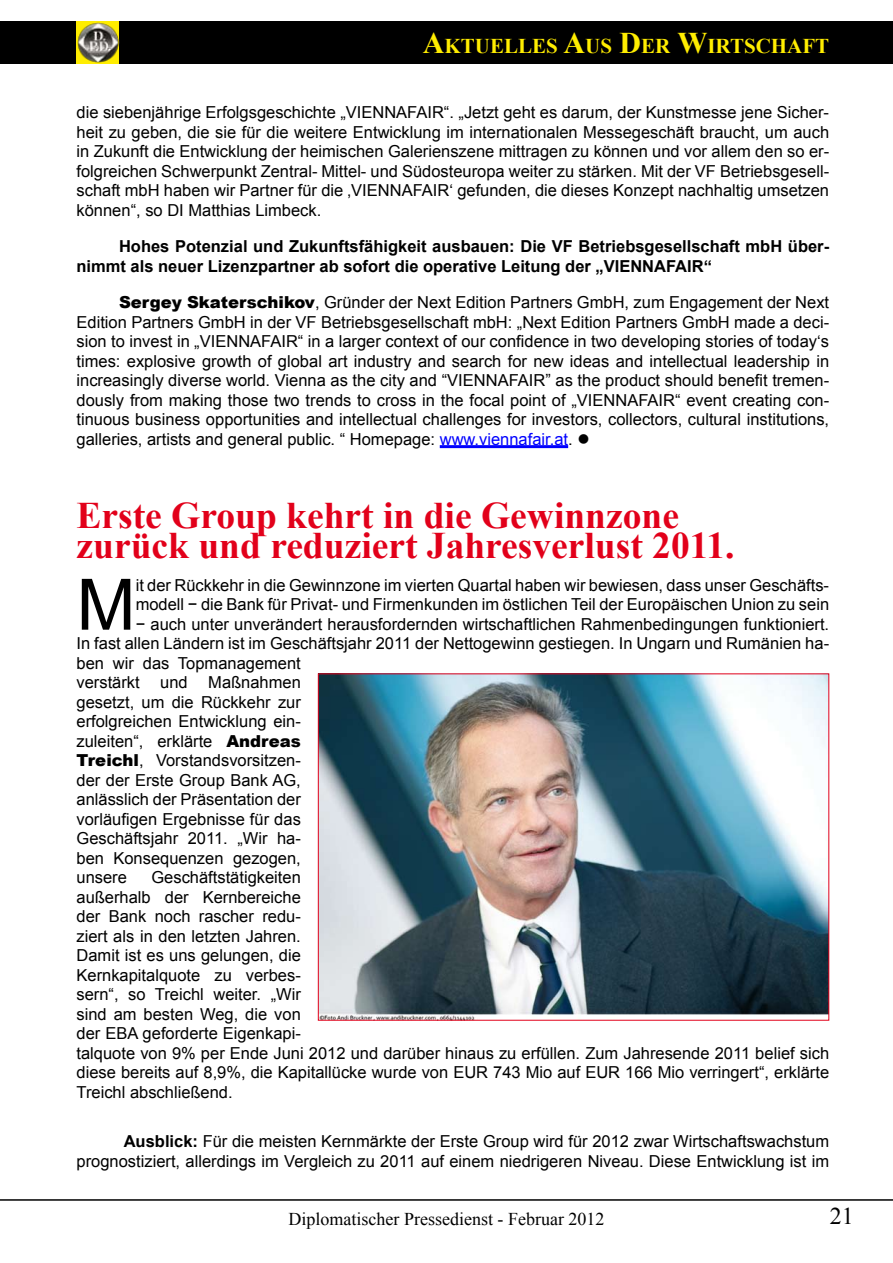
<style>
.page{position:relative;width:893px;height:1263px;background:#fff}
.page>*{position:absolute;margin:0;border:0;box-sizing:border-box;transform-origin:0 0}
.t1{font:70.95px "Arial";color:#000}
.t2{font:700 37.5px/30px "Times New Roman";color:#e2001a}
.t3{font:24px "Times New Roman";color:#000}
.t4{font:700 21px "Times New Roman";color:#ffed00}
.t5{font:18px "Times New Roman";color:#000}
.t6{font:16.5px/19.5px "Arial";color:#000;text-align:justify}
.t7{font:700 16.5px/19.5px "Arial";color:#000}
.s1{font-size:30px}
.s2{font-weight:900}
.s3{color:#00f}
.s4{font-weight:700}
</style>
<div class="page">
<div style="left:0;top:21px;width:893px;height:43px;background:#000"></div>
<div style="left:77px;top:21px;width:42px;height:43px;background:#ffed00"></div>
<img style="left:77px;top:22px;width:42px;height:41px">
<hr style="left:0;top:1199px;width:893px;height:2px;background:#000">
<hr style="left:440px;top:445px;width:128px;height:3px;background:#00f">
<img style="left:320px;top:675px;width:507px;height:343px">
<p class="t4" style="left:423px;top:31px;width:408px"><span class="s1">A</span>KTUELLES <span class="s1">A</span>US <span class="s1">D</span>ER <span class="s1">W</span>IRTSCHAFT</p>
<p class="t6" style="left:77px;top:103px;width:754px">die siebenjährige Erfolgsgeschichte „VIENNAFAIR“. „Jetzt geht es darum, der Kunstmesse jene Sicher&shy;heit zu geben, die sie für die weitere Entwicklung im internationalen Messegeschäft braucht, um auch in Zukunft die Entwicklung der heimischen Galerienszene mittragen zu können und vor allem den so er&shy;folgreichen Schwerpunkt Zentral- Mittel- und Südosteuropa weiter zu stärken. Mit der VF Betriebsgesell&shy;schaft mbH haben wir Partner für die ‚VIENNAFAIR‘ gefunden, die dieses Konzept nachhaltig umsetzen können“, so DI Matthias Limbeck.</p>
<p class="t7" style="left:77px;top:237px;width:754px;text-indent:43px">Hohes Potenzial und Zukunftsfähigkeit ausbauen: Die VF Betriebsgesellschaft mbH über&shy;nimmt als neuer Lizenzpartner ab sofort die operative Leitung der „VIENNAFAIR“</p>
<p class="t6" style="left:77px;top:293px;width:754px;text-indent:43px"><span class="s2">Sergey Skaterschikov</span>, Gründer der Next Edition Partners GmbH, zum Engagement der Next Edition Partners GmbH in der VF Betriebsgesellschaft mbH: „Next Edition Partners GmbH made a deci&shy;sion to invest in „VIENNAFAIR“ in a larger context of our confidence in two developing stories of today‘s times: explosive growth of global art industry and search for new ideas and intellectual leadership in increasingly diverse world. Vienna as the city and “VIENNAFAIR” as the product should benefit tremen&shy;dously from making those two trends to cross in the focal point of „VIENNAFAIR“ event creating con&shy;tinuous business opportunities and intellectual challenges for investors, collectors, cultural institutions, galleries, artists and general public. “ Homepage: <span class="s3">www.viennafair.at</span>. ●</p>
<h2 class="t2" style="left:77px;top:500px;width:659px">Erste Group kehrt in die Gewinnzone zurück und reduziert Jahresverlust 2011.</h2>
<h1 class="t1" style="left:77px;top:558px;width:61px">M</h1>
<p class="t6" style="left:136px;top:575px;width:695px">it der Rückkehr in die Gewinnzone im vierten Quartal haben wir bewiesen, dass unser Geschäfts-</p>
<p class="t6" style="left:136px;top:595px;width:695px">modell − die Bank für Privat- und Firmenkunden im östlichen Teil der Europäischen Union zu sein</p>
<p class="t6" style="left:136px;top:614px;width:695px">− auch unter unverändert herausfordernden wirtschaftlichen Rahmenbedingungen funktioniert.</p>
<p class="t6" style="left:77px;top:634px;width:754px">In fast allen Ländern ist im Geschäftsjahr 2011 der Nettogewinn gestiegen. In Ungarn und Rumänien ha-</p>
<p class="t6" style="left:77px;top:653px;width:226px">ben wir das Topmanagement</p>
<p class="t6" style="left:77px;top:673px;width:226px">verstärkt und Maßnahmen</p>
<p class="t6" style="left:77px;top:692px;width:226px">gesetzt, um die Rückkehr zur</p>
<p class="t6" style="left:77px;top:712px;width:226px">erfolgreichen Entwicklung ein-</p>
<p class="t6" style="left:77px;top:731px;width:226px">zuleiten“, erklärte <span class="s2">Andreas</span></p>
<p class="t6" style="left:77px;top:751px;width:226px"><span class="s2">Treichl</span>, Vorstandsvorsitzen-</p>
<p class="t6" style="left:77px;top:770px;width:226px">der der Erste Group Bank AG,</p>
<p class="t6" style="left:77px;top:790px;width:226px">anlässlich der Präsentation der</p>
<p class="t6" style="left:77px;top:809px;width:226px">vorläufigen Ergebnisse für das</p>
<p class="t6" style="left:77px;top:829px;width:226px">Geschäftsjahr 2011. „Wir ha-</p>
<p class="t6" style="left:77px;top:848px;width:226px">ben Konsequenzen gezogen,</p>
<p class="t6" style="left:77px;top:868px;width:52px">unsere</p>
<p class="t6" style="left:77px;top:868px;width:754px;text-align:left;text-indent:75px">Geschäftstätigkeiten<br>außerhalb der Kernbereiche<br>der Bank noch rascher redu-<br>ziert als in den letzten Jahren.<br>Damit ist es uns gelungen, die<br>Kernkapitalquote zu verbes-<br>sern“, so Treichl weiter. „Wir<br>sind am besten Weg, die von<br>der EBA geforderte Eigenkapi-<br>talquote von 9% per Ende Juni 2012 und darüber hinaus zu erfüllen. Zum Jahresende 2011 belief sich diese bereits auf 8,9%, die Kapitallücke wurde von EUR 743 Mio auf EUR 166 Mio verringert“, erklärte Treichl abschließend.</p>
<p class="t6" style="left:77px;top:1132px;width:754px;text-align:right"><span class="s4">Ausblick:</span> Für die meisten Kernmärkte der Erste Group wird für 2012 zwar Wirtschaftswachstum prognostiziert, allerdings im Vergleich zu 2011 auf einem niedrigeren Niveau. Diese Entwicklung ist im</p>
<p class="t5" style="left:288px;top:1207px;width:317px">Diplomatischer Pressedienst - Februar 2012</p>
<h3 class="t3" style="left:830px;top:1200px;width:25px">21</h3>
</div>
